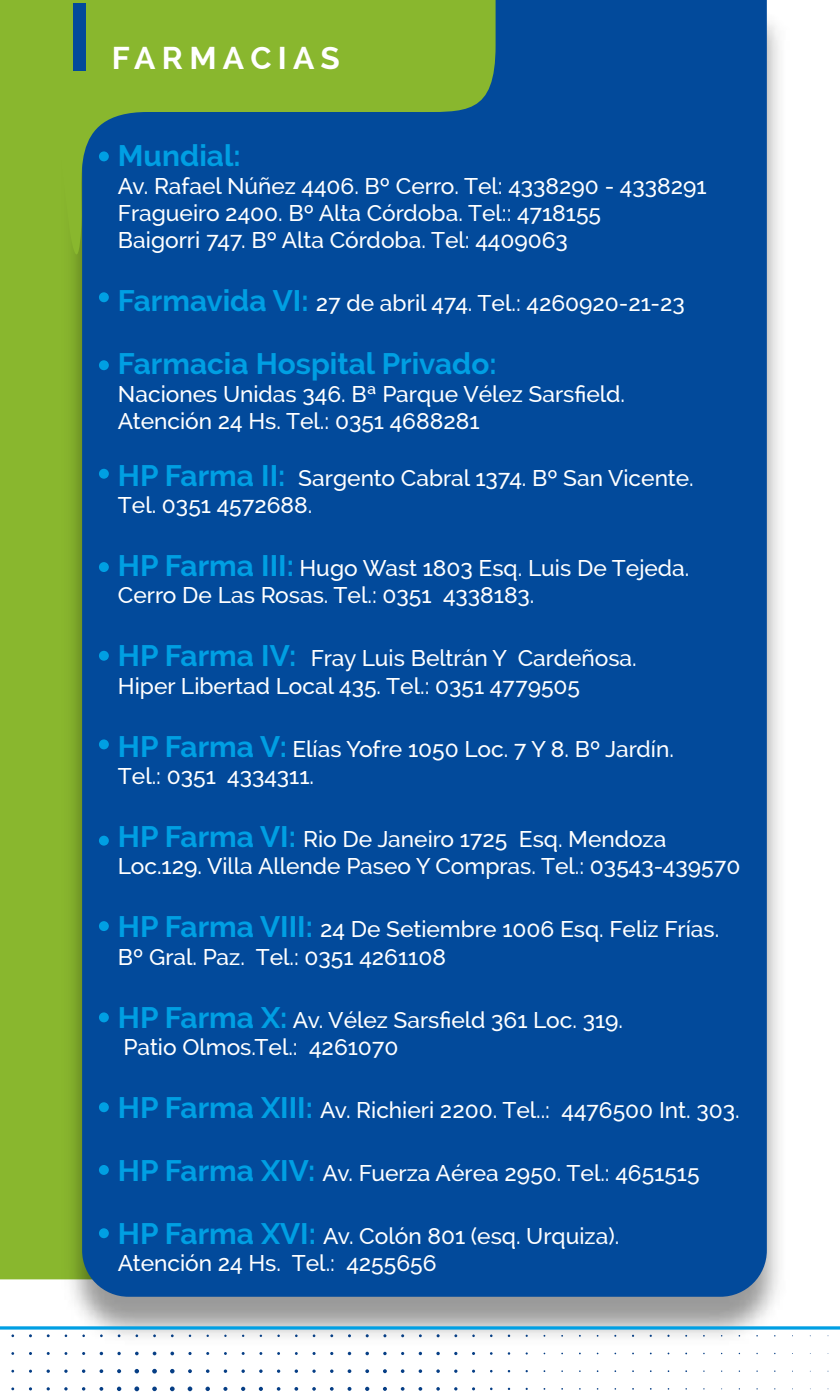
<style>
.page{position:relative;width:840px;height:1400px;background:#fff}
.page>*{position:absolute;margin:0;border:0;box-sizing:border-box;transform-origin:0 0}
.t1{font:700 31.5px "Raleway";letter-spacing:.2em;color:#fff}
.t2{font:700 29.75px "Raleway";color:#009fe3}
.t3{font:500 22.75px/27.3px "Raleway";color:#fff}
.s1{font-weight:700;font-size:29.75px;color:#009fe3}
</style>
<div class="page">
<div style="left:0;top:257px;width:54px;height:1022px;background:#89b72e"></div>
<img style="left:54px;top:21px;width:739px;height:1332px">
<div style="left:82px;top:0;width:685px;height:1297px;background:#024a9b"></div>
<svg style="left:41px;top:0;width:455px;height:288px;background:#296a7a"></svg>
<svg style="left:0;top:0;width:406px;height:257px;background:#4c865e"></svg>
<div style="left:73px;top:4px;width:13px;height:67px;background:#024a9b"></div>
<svg style="left:0;top:1326px;width:840px;height:4px;background:#28aae2"></svg>
<svg style="left:436px;top:1352px;width:4px;height:3px"></svg>
<svg style="left:383px;top:1352px;width:4px;height:3px"></svg>
<svg style="left:365px;top:1352px;width:4px;height:3px"></svg>
<svg style="left:188px;top:1352px;width:4px;height:3px"></svg>
<svg style="left:170px;top:1352px;width:4px;height:3px"></svg>
<svg style="left:135px;top:1352px;width:4px;height:3px"></svg>
<svg style="left:117px;top:1352px;width:4px;height:3px"></svg>
<svg style="left:436px;top:1369px;width:4px;height:4px"></svg>
<svg style="left:419px;top:1369px;width:3px;height:4px"></svg>
<svg style="left:401px;top:1369px;width:3px;height:4px"></svg>
<svg style="left:383px;top:1369px;width:4px;height:4px"></svg>
<svg style="left:365px;top:1369px;width:4px;height:4px"></svg>
<svg style="left:348px;top:1369px;width:3px;height:4px"></svg>
<svg style="left:330px;top:1369px;width:4px;height:4px"></svg>
<svg style="left:312px;top:1370px;width:4px;height:3px"></svg>
<svg style="left:295px;top:1369px;width:3px;height:4px"></svg>
<svg style="left:259px;top:1369px;width:4px;height:4px"></svg>
<svg style="left:241px;top:1369px;width:4px;height:4px"></svg>
<svg style="left:224px;top:1369px;width:3px;height:4px"></svg>
<svg style="left:206px;top:1369px;width:4px;height:4px"></svg>
<svg style="left:188px;top:1369px;width:4px;height:4px"></svg>
<svg style="left:170px;top:1369px;width:5px;height:4px"></svg>
<svg style="left:152px;top:1369px;width:5px;height:5px"></svg>
<svg style="left:135px;top:1369px;width:4px;height:4px"></svg>
<svg style="left:117px;top:1369px;width:4px;height:4px"></svg>
<svg style="left:100px;top:1369px;width:3px;height:4px"></svg>
<svg style="left:82px;top:1369px;width:3px;height:4px"></svg>
<svg style="left:64px;top:1370px;width:4px;height:3px"></svg>
<svg style="left:436px;top:1387px;width:4px;height:4px"></svg>
<svg style="left:419px;top:1387px;width:3px;height:4px"></svg>
<svg style="left:401px;top:1387px;width:4px;height:4px"></svg>
<svg style="left:383px;top:1387px;width:4px;height:4px"></svg>
<svg style="left:365px;top:1387px;width:4px;height:4px"></svg>
<svg style="left:348px;top:1387px;width:3px;height:4px"></svg>
<svg style="left:330px;top:1387px;width:4px;height:4px"></svg>
<svg style="left:312px;top:1387px;width:4px;height:4px"></svg>
<svg style="left:294px;top:1387px;width:4px;height:4px"></svg>
<svg style="left:277px;top:1387px;width:3px;height:4px"></svg>
<svg style="left:259px;top:1387px;width:4px;height:4px"></svg>
<svg style="left:241px;top:1387px;width:4px;height:4px"></svg>
<svg style="left:223px;top:1387px;width:4px;height:4px"></svg>
<svg style="left:206px;top:1387px;width:4px;height:4px"></svg>
<svg style="left:188px;top:1387px;width:4px;height:4px"></svg>
<svg style="left:170px;top:1387px;width:5px;height:4px"></svg>
<svg style="left:152px;top:1387px;width:5px;height:4px"></svg>
<svg style="left:134px;top:1386px;width:5px;height:5px"></svg>
<svg style="left:117px;top:1387px;width:4px;height:4px"></svg>
<svg style="left:99px;top:1387px;width:4px;height:4px"></svg>
<svg style="left:82px;top:1387px;width:3px;height:4px"></svg>
<svg style="left:64px;top:1387px;width:4px;height:4px"></svg>
<div style="left:99px;top:151px;width:10px;height:10px;background:#009fe3;border-radius:50%"></div>
<div style="left:99px;top:292px;width:10px;height:10px;background:#009fe3;border-radius:50%"></div>
<div style="left:99px;top:360px;width:10px;height:10px;background:#009fe3;border-radius:50%"></div>
<div style="left:99px;top:469px;width:10px;height:10px;background:#009fe3;border-radius:50%"></div>
<div style="left:99px;top:562px;width:10px;height:10px;background:#009fe3;border-radius:50%"></div>
<div style="left:99px;top:651px;width:10px;height:10px;background:#009fe3;border-radius:50%"></div>
<div style="left:99px;top:739px;width:10px;height:10px;background:#009fe3;border-radius:50%"></div>
<div style="left:99px;top:836px;width:10px;height:10px;background:#009fe3;border-radius:50%"></div>
<div style="left:99px;top:921px;width:10px;height:10px;background:#009fe3;border-radius:50%"></div>
<div style="left:99px;top:1012px;width:10px;height:10px;background:#009fe3;border-radius:50%"></div>
<div style="left:99px;top:1102px;width:10px;height:10px;background:#009fe3;border-radius:50%"></div>
<div style="left:99px;top:1165px;width:10px;height:10px;background:#009fe3;border-radius:50%"></div>
<div style="left:99px;top:1228px;width:10px;height:10px;background:#009fe3;border-radius:50%"></div>
<h1 class="t1" style="left:112px;top:40px;width:230px">FARMACIAS</h1>
<h2 class="t2" style="left:118px;top:139px;width:124px">Mundial:</h2>
<p class="t3" style="left:118px;top:172px;width:590px">Av. Rafael Núñez 4406. Bº Cerro. Tel: 4338290 - 4338291<br>Fragueiro 2400. Bº Alta Córdoba. Tel:: 4718155<br>Baigorri 747. Bº Alta Córdoba. Tel: 4409063</p>
<p class="t3" style="left:118px;top:290px;width:568px"><span class="s1">Farmavida VI:</span> 27 de abril 474. Tel.: 4260920-21-23</p>
<h2 class="t2" style="left:118px;top:347px;width:380px">Farmacia Hospital Privado:</h2>
<p class="t3" style="left:118px;top:380px;width:509px">Naciones Unidas 346. Bª Parque Vélez Sarsfield.<br>Atención 24 Hs. Tel.: 0351 4688281</p>
<p class="t3" style="left:118px;top:464px;width:577px"><span class="s1">HP Farma II:</span> Sargento Cabral 1374. Bº San Vicente.<br>Tel. 0351 4572688.</p>
<p class="t3" style="left:118px;top:554px;width:573px"><span class="s1">HP Farma III:</span> Hugo Wast 1803 Esq. Luis De Tejeda.<br>Cerro De Las Rosas. Tel.: 0351 4338183.</p>
<p class="t3" style="left:118px;top:645px;width:520px"><span class="s1">HP Farma IV:</span> Fray Luis Beltrán Y Cardeñosa.<br>Hiper Libertad Local 435. Tel.: 0351 4779505</p>
<p class="t3" style="left:118px;top:735px;width:558px"><span class="s1">HP Farma V:</span> Elías Yofre 1050 Loc. 7 Y 8. Bº Jardín.<br>Tel.: 0351 4334311.</p>
<p class="t3" style="left:118px;top:825px;width:624px"><span class="s1">HP Farma VI:</span> Rio De Janeiro 1725 Esq. Mendoza<br>Loc.129. Villa Allende Paseo Y Compras. Tel.: 03543-439570</p>
<p class="t3" style="left:118px;top:916px;width:603px"><span class="s1">HP Farma VIII:</span> 24 De Setiembre 1006 Esq. Feliz Frías.<br>Bº Gral. Paz. Tel.: 0351 4261108</p>
<p class="t3" style="left:118px;top:1006px;width:507px"><span class="s1">HP Farma X:</span> Av. Vélez Sarsfield 361 Loc. 319.<br>Patio Olmos.Tel.: 4261070</p>
<p class="t3" style="left:118px;top:1096px;width:623px"><span class="s1">HP Farma XIII:</span> Av. Richieri 2200. Tel..: 4476500 Int. 303.</p>
<p class="t3" style="left:118px;top:1159px;width:583px"><span class="s1">HP Farma XIV:</span> Av. Fuerza Aérea 2950. Tel.: 4651515</p>
<p class="t3" style="left:118px;top:1222px;width:503px"><span class="s1">HP Farma XVI:</span> Av. Colón 801 (esq. Urquiza).<br>Atención 24 Hs. Tel.: 4255656</p>
</div>
